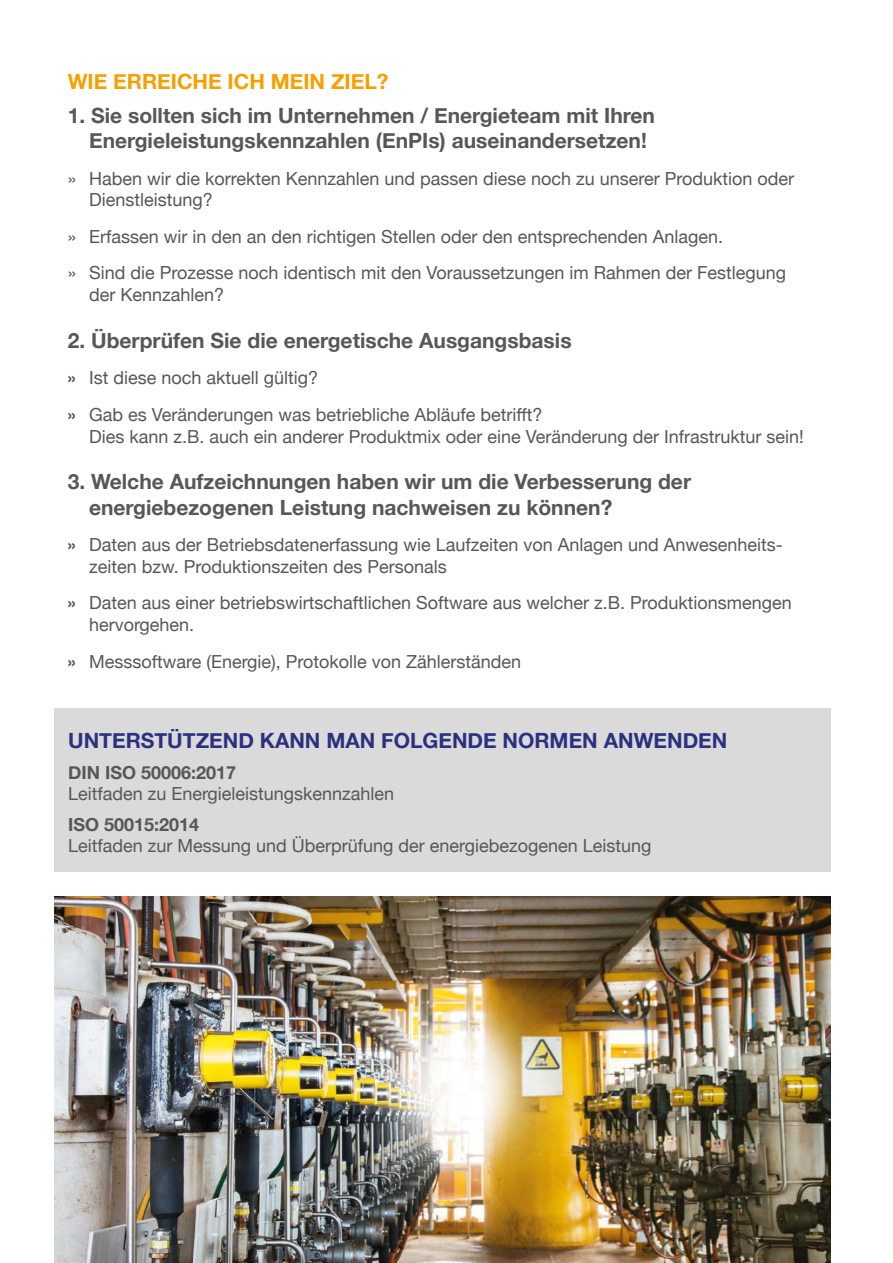
<style>
.page{position:relative;width:893px;height:1263px;background:#fff}
.page>*{position:absolute;margin:0;border:0;box-sizing:border-box;transform-origin:0 0}
.t1{font:700 21px/25.2px "Helvetica Neue";color:#575756}
.t2{font:700 21px "Helvetica Neue";color:#2b3180}
.t3{font:700 21px "Helvetica Neue";color:#f6a000}
.t4{font:18px/21.6px "Helvetica Neue";color:#575756}
.t5{font:700 18px "Helvetica Neue";color:#575756}
.s1{font-weight:700}
</style>
<div class="page">
<div style="left:54px;top:708px;width:776px;height:164px;background:#dadada"></div>
<img style="left:54px;top:896px;width:776px;height:367px">
<p class="t3" style="left:68px;top:65px;width:322px">WIE ERREICHE ICH MEIN ZIEL?</p>
<p class="t1" style="left:89px;top:103px;width:567px;text-indent:-21px">1. Sie sollten sich im Unternehmen / Energieteam mit Ihren<br>Energieleistungskennzahlen (EnPIs) auseinandersetzen!</p>
<p class="t4" style="left:89px;top:168px;width:707px;text-indent:-21px">» Haben wir die korrekten Kennzahlen und passen diese noch zu unserer Produktion oder<br>Dienstleistung?</p>
<p class="t4" style="left:68px;top:219px;width:720px;line-height:36.6px">» Erfassen wir in den an den richtigen Stellen oder den entsprechenden Anlagen.<br>» Sind die Prozesse noch identisch mit den Voraussetzungen im Rahmen der Festlegung</p>
<p class="t4" style="left:89px;top:285px;width:137px">der Kennzahlen?</p>
<p class="t1" style="left:68px;top:328px;width:505px">2. Überprüfen Sie die energetische Ausgangsbasis</p>
<p class="t4" style="left:68px;top:361px;width:476px;line-height:36.6px"><span class="s1">»</span> Ist diese noch aktuell gültig?<br><span class="s1">»</span> Gab es Veränderungen was betriebliche Abläufe betrifft?</p>
<p class="t4" style="left:89px;top:426px;width:716px">Dies kann z.B. auch ein anderer Produktmix oder eine Veränderung der Infrastruktur sein!</p>
<p class="t1" style="left:89px;top:470px;width:604px;text-indent:-21px">3. Welche Aufzeichnungen haben wir um die Verbesserung der energiebezogenen Leistung nachweisen zu können?</p>
<p class="t4" style="left:89px;top:535px;width:695px;text-indent:-21px"><span class="s1">»</span> Daten aus der Betriebsdatenerfassung wie Laufzeiten von Anlagen und Anwesenheits&shy;zeiten bzw. Produktionszeiten des Personals</p>
<p class="t4" style="left:89px;top:593px;width:704px;text-indent:-21px"><span class="s1">»</span> Daten aus einer betriebswirtschaftlichen Software aus welcher z.B. Produktionsmengen hervorgehen.</p>
<p class="t4" style="left:68px;top:651px;width:455px"><span class="s1">»</span> Messsoftware (Energie), Protokolle von Zählerständen</p>
<p class="t2" style="left:68px;top:724px;width:661px">UNTERSTÜTZEND KANN MAN FOLGENDE NORMEN ANWENDEN</p>
<p class="t5" style="left:68px;top:758px;width:170px">DIN ISO 50006:2017</p>
<p class="t4" style="left:68px;top:784px;width:328px">Leitfaden zu Energieleistungskennzahlen</p>
<p class="t5" style="left:68px;top:810px;width:133px">ISO 50015:2014</p>
<p class="t4" style="left:68px;top:836px;width:585px">Leitfaden zur Messung und Überprüfung der energiebezogenen Leistung</p>
</div>
